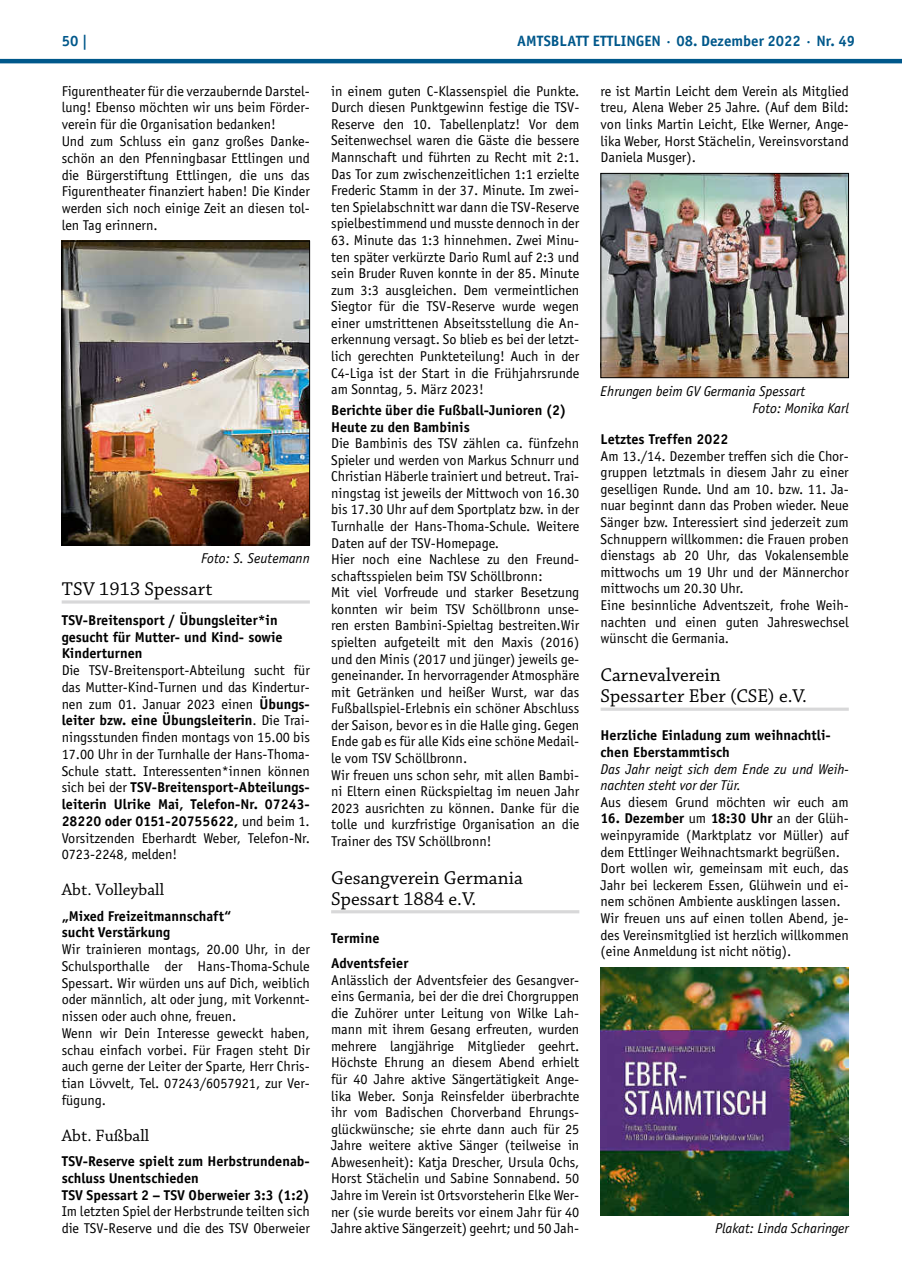
<style>
.page{position:relative;width:902px;height:1280px;background:#fff}
.page>*{position:absolute;margin:0;border:0;box-sizing:border-box;transform-origin:0 0}
.t1{font:19.5px/21px "Chaparral Pro";color:#000}
.t2{font:17.25px "Chaparral Pro";color:#000}
.t3{font:700 15px "Officina Sans";color:#00588b}
.t4{font:14.25px/16.5px "Officina Sans";color:#000}
.t5{font:700 14.25px/16.8px "Officina Sans";color:#000}
.t6{font:italic 14.25px/16.6px "Officina Sans";color:#000}
.s1{font-weight:700}
</style>
<div class="page">
<hr style="left:0;top:59px;width:901px;height:4px;background:#00588b">
<hr style="left:62px;top:600px;width:248px;height:4px;background:#e1e1e2">
<img style="left:64px;top:243px;width:244px;height:300px">
<div style="left:62px;top:241px;width:248px;height:304px;border:1px solid #000"></div>
<hr style="left:331px;top:910px;width:248px;height:3px;background:#d8d8d9">
<hr style="left:600px;top:708px;width:248px;height:3px;background:#d8d8d9">
<img style="left:602px;top:175px;width:244px;height:201px">
<div style="left:600px;top:173px;width:248px;height:205px;border:1px solid #000"></div>
<img style="left:600px;top:967px;width:248px;height:248px">
<p class="t3" style="left:62px;top:32px;width:28px">50 |</p>
<p class="t3" style="left:517px;top:32px;width:339px">AMTSBLATT ETTLINGEN · 08. Dezember 2022 · Nr. 49</p>
<p class="t4" style="left:62px;top:83px;width:250px">Figurentheater für die verzaubernde Darstel&shy;lung! Ebenso möchten wir uns beim Förder&shy;verein für die Organisation bedanken!<br>Und zum Schluss ein ganz großes Danke&shy;schön an den Pfenningbasar Ettlingen und die Bürgerstiftung Ettlingen, die uns das Figurentheater finanziert haben! Die Kinder werden sich noch einige Zeit an diesen tol&shy;len Tag erinnern.</p>
<p class="t4" style="left:331px;top:83px;width:250px;text-align:justify">in einem guten C-Klassenspiel die Punkte.<br>Durch diesen Punktgewinn festige die TSV-Reserve den 10. Tabellenplatz! Vor dem Seitenwechsel waren die Gäste die bessere Mannschaft und führten zu Recht mit 2:1.<br>Das Tor zum zwischenzeitlichen 1:1 erzielte Frederic Stamm in der 37. Minute. Im zwei&shy;ten Spielabschnitt war dann die TSV-Reserve spielbestimmend und musste dennoch in der</p>
<p class="t4" style="left:331px;top:232px;width:250px;text-align:justify">63. Minute das 1:3 hinnehmen. Zwei Minu&shy;ten später verkürzte Dario Ruml auf 2:3 und sein Bruder Ruven konnte in der 85. Minute zum 3:3 ausgleichen. Dem vermeintlichen Siegtor für die TSV-Reserve wurde wegen einer umstrittenen Abseitsstellung die An&shy;erkennung versagt. So blieb es bei der letzt&shy;lich gerechten Punkteteilung! Auch in der C4-Liga ist der Start in die Frühjahrsrunde am Sonntag, 5. März 2023!</p>
<p class="t5" style="left:331px;top:402px;width:237px">Berichte über die Fußball-Junioren (2)<br>Heute zu den Bambinis</p>
<p class="t4" style="left:331px;top:435px;width:250px">Die Bambinis des TSV zählen ca. fünfzehn Spieler und werden von Markus Schnurr und Christian Häberle trainiert und betreut. Trai&shy;ningstag ist jeweils der Mittwoch von 16.30 bis 17.30 Uhr auf dem Sportplatz bzw. in der Turnhalle der Hans-Thoma-Schule. Weitere Daten auf der TSV-Homepage.<br>Hier noch eine Nachlese zu den Freund&shy;schaftsspielen beim TSV Schöllbronn:<br>Mit viel Vorfreude und starker Besetzung konnten wir beim TSV Schöllbronn unse&shy;ren ersten Bambini-Spieltag bestreiten.Wir spielten aufgeteilt mit den Maxis (2016) und den Minis (2017 und jünger) jeweils ge&shy;geneinander. In hervorragender Atmosphäre mit Getränken und heißer Wurst, war das Fußballspiel-Erlebnis ein schöner Abschluss der Saison, bevor es in die Halle ging. Gegen Ende gab es für alle Kids eine schöne Medail&shy;le vom TSV Schöllbronn.<br>Wir freuen uns schon sehr, mit allen Bambi&shy;ni Eltern einen Rückspieltag im neuen Jahr 2023 ausrichten zu können. Danke für die tolle und kurzfristige Organisation an die Trainer des TSV Schöllbronn!</p>
<h1 class="t1" style="left:331px;top:868px;width:193px">Gesangverein Germania<br>Spessart 1884 e.V.</h1>
<p class="t5" style="left:331px;top:925px;width:79px;line-height:25px">Termine<br>Adventsfeier</p>
<p class="t4" style="left:331px;top:971px;width:250px;text-align:justify">Anlässlich der Adventsfeier des Gesangver&shy;eins Germania, bei der die drei Chorgruppen die Zuhörer unter Leitung von Wilke Lah&shy;mann mit ihrem Gesang erfreuten, wurden mehrere langjährige Mitglieder geehrt.<br>Höchste Ehrung an diesem Abend erhielt für 40 Jahre aktive Sängertätigkeit Ange&shy;lika Weber. Sonja Reinsfelder überbrachte ihr vom Badischen Chorverband Ehrungs&shy;glückwünsche; sie ehrte dann auch für 25<br>Jahre weitere aktive Sänger (teilweise in Abwesenheit): Katja Drescher, Ursula Ochs, Horst Stächelin und Sabine Sonnabend. 50<br>Jahre im Verein ist Ortsvorsteherin Elke Wer&shy;ner (sie wurde bereits vor einem Jahr für 40<br>Jahre aktive Sängerzeit) geehrt; und 50 Jah-</p>
<p class="t4" style="left:600px;top:83px;width:250px;text-align:justify">re ist Martin Leicht dem Verein als Mitglied treu, Alena Weber 25 Jahre. (Auf dem Bild: von links Martin Leicht, Elke Werner, Ange&shy;lika Weber, Horst Stächelin, Vereinsvorstand Daniela Musger).</p>
<p class="t6" style="left:752px;top:383px;width:98px;text-indent:-152px">Ehrungen beim GV Germania Spessart<br>Foto: Monika Karl</p>
<p class="t5" style="left:600px;top:431px;width:129px">Letztes Treffen 2022</p>
<p class="t4" style="left:600px;top:447px;width:250px">Am 13./14. Dezember treffen sich die Chor&shy;gruppen letztmals in diesem Jahr zu einer geselligen Runde. Und am 10. bzw. 11. Ja&shy;nuar beginnt dann das Proben wieder. Neue Sänger bzw. Interessiert sind jederzeit zum Schnuppern willkommen: die Frauen proben dienstags ab 20 Uhr, das Vokalensemble mittwochs um 19 Uhr und der Männerchor mittwochs um 20.30 Uhr.<br>Eine besinnliche Adventszeit, frohe Weih&shy;nachten und einen guten Jahreswechsel wünscht die Germania.</p>
<h1 class="t1" style="left:600px;top:665px;width:208px">Carnevalverein<br>Spessarter Eber (CSE) e.V.</h1>
<p class="t5" style="left:600px;top:727px;width:232px">Herzliche Einladung zum weihnachtli&shy;chen Eberstammtisch</p>
<p class="t6" style="left:600px;top:760px;width:250px">Das Jahr neigt sich dem Ende zu und Weih&shy;nachten steht vor der Tür.</p>
<p class="t4" style="left:600px;top:794px;width:250px">Aus diesem Grund möchten wir euch am</p>
<p class="t4" style="left:600px;top:810px;width:250px"><span class="s1">16. Dezember</span> um <span class="s1">18:30 Uhr</span> an der Glüh&shy;weinpyramide (Marktplatz vor Müller) auf dem Ettlinger Weihnachtsmarkt begrüßen.<br>Dort wollen wir, gemeinsam mit euch, das Jahr bei leckerem Essen, Glühwein und ei&shy;nem schönen Ambiente ausklingen lassen.<br>Wir freuen uns auf einen tollen Abend, je&shy;des Vereinsmitglied ist herzlich willkommen (eine Anmeldung ist nicht nötig).</p>
<p class="t6" style="left:201px;top:550px;width:110px">Foto: S. Seutemann</p>
<h1 class="t1" style="left:62px;top:579px;width:152px">TSV 1913 Spessart</h1>
<p class="t5" style="left:62px;top:611px;width:222px">TSV-Breitensport / Übungsleiter*in gesucht für Mutter- und Kind- sowie<br>Kinderturnen</p>
<p class="t4" style="left:62px;top:662px;width:250px;text-align:justify">Die TSV-Breitensport-Abteilung sucht für das Mutter-Kind-Turnen und das Kindertur&shy;nen zum 01. Januar 2023 einen <span class="s1">Übungs&shy;leiter bzw. eine Übungsleiterin</span>. Die Trai&shy;ningsstunden finden montags von 15.00 bis 17.00 Uhr in der Turnhalle der Hans-Thoma-Schule statt. Interessenten*innen können sich bei der <span class="s1">TSV-Breitensport-Abteilungs&shy;leiterin Ulrike Mai, Telefon-Nr. 07243- 28220 oder 0151-20755622,</span> und beim 1.<br>Vorsitzenden Eberhardt Weber, Telefon-Nr.<br>0723-2248, melden!</p>
<p class="t2" style="left:62px;top:880px;width:104px">Abt. Volleyball</p>
<p class="t5" style="left:62px;top:907px;width:171px">„Mixed Freizeitmannschaft“ sucht Verstärkung</p>
<p class="t4" style="left:62px;top:941px;width:250px">Wir trainieren montags, 20.00 Uhr, in der Schulsporthalle der Hans-Thoma-Schule Spessart. Wir würden uns auf Dich, weiblich oder männlich, alt oder jung, mit Vorkennt&shy;nissen oder auch ohne, freuen.<br>Wenn wir Dein Interesse geweckt haben, schau einfach vorbei. Für Fragen steht Dir auch gerne der Leiter der Sparte, Herr Chris&shy;tian Lövvelt, Tel. 07243/6057921, zur Ver&shy;fügung.</p>
<p class="t2" style="left:62px;top:1126px;width:89px">Abt. Fußball</p>
<p class="t5" style="left:62px;top:1153px;width:250px">TSV-Reserve spielt zum Herbstrundenab&shy;schluss Unentschieden<br>TSV Spessart 2 – TSV Oberweier 3:3 (1:2)</p>
<p class="t4" style="left:62px;top:1203px;width:250px">Im letzten Spiel der Herbstrunde teilten sich die TSV-Reserve und die des TSV Oberweier</p>
<p class="t6" style="left:715px;top:1220px;width:135px">Plakat: Linda Scharinger</p>
</div>
